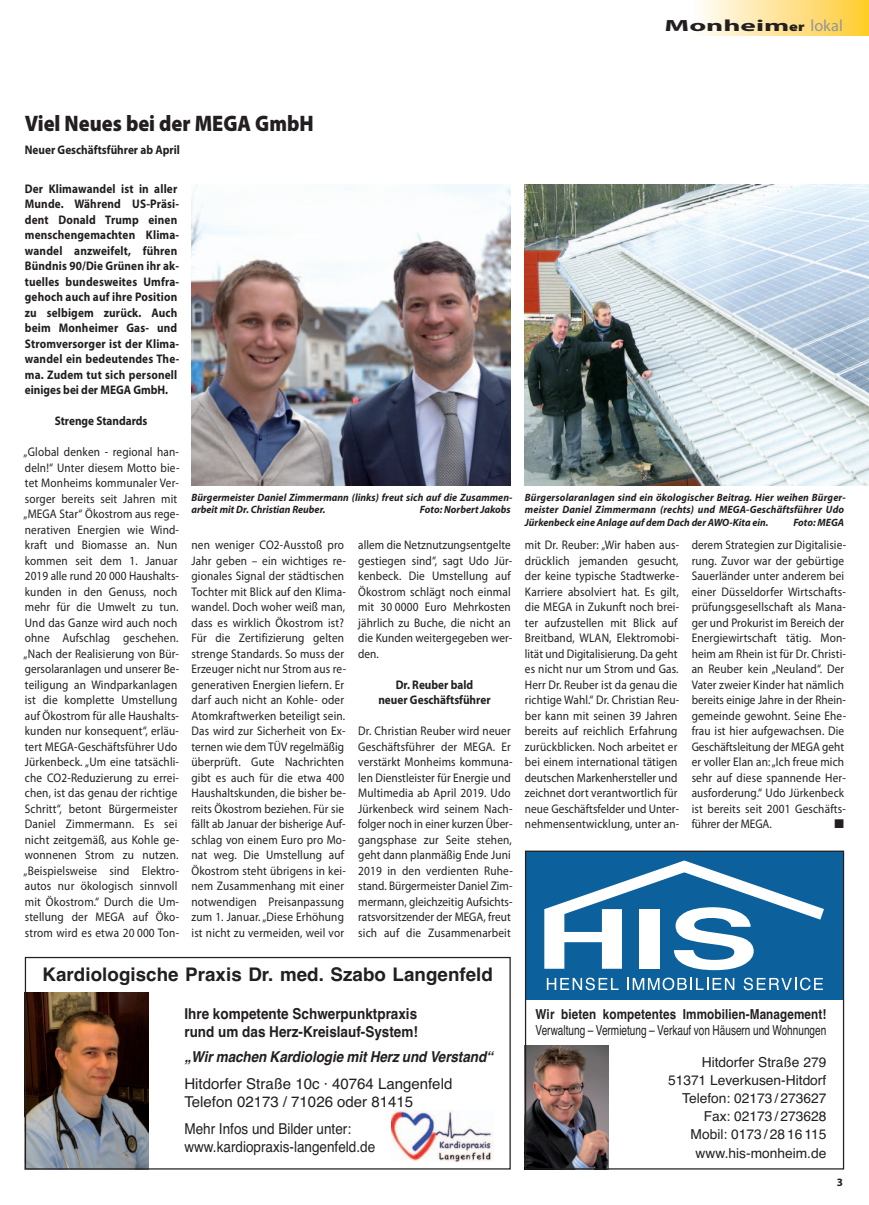
<style>
.page{position:relative;width:869px;height:1205px;background:#fff}
.page>*{position:absolute;margin:0;border:0;box-sizing:border-box;transform-origin:0 0}
.t1{font:900 22.5px "Myriad Pro";color:#231f20;scale:.9 1}
.t2{font:700 18.75px "Helvetica";color:#231f20}
.t3{font:700 16.25px "Myriad Pro";color:#231f20;scale:1.8 1}
.t4{font:700 15px/18px "Helvetica";color:#231f20;scale:.9 1}
.t5{font:15px/18px "Helvetica";color:#231f20}
.t6{font:15px/18px "Helvetica";color:#231f20;scale:.9 1}
.t7{font:italic 700 15px "Helvetica";letter-spacing:-.005em;color:#231f20;scale:.9 1}
.t8{font:13.75px/18.1px "Helvetica";color:#231f20;text-align:right}
.t9{font:13.75px "Helvetica";color:#231f20;scale:.73 1}
.t10{font:700 13.75px "Helvetica";letter-spacing:.01em;color:#231f20;scale:.85 1}
.t11{font:12.5px/15.5px "Myriad Pro";letter-spacing:.015em;color:#231f20;scale:.9 1}
.t12{font:700 12.5px/15.5px "Myriad Pro";letter-spacing:.015em;color:#231f20;scale:.9 1}
.t13{font:12.5px "Zapf Dingbats ITC";color:#231f20}
.t14{font:italic 700 10.62px/12.5px "Myriad Pro";letter-spacing:.005em;color:#231f20;scale:.95 1}
.s1{font-weight:900;font-size:13px}
.s2{font-weight:400;color:#939598}
</style>
<div class="page">
<div style="left:691px;top:0;width:177px;height:35px;background:linear-gradient(to right,#fefdff,#ffcc32)"></div>
<img style="left:191px;top:184px;width:319px;height:301px">
<img style="left:524px;top:184px;width:344px;height:301px">
<img style="left:27px;top:992px;width:122px;height:175px">
<img style="left:391px;top:1110px;width:102px;height:51px">
<div style="left:25px;top:957px;width:485px;height:212px;border:1px solid #231f20"></div>
<img style="left:526px;top:1045px;width:82px;height:122px">
<div style="left:525px;top:850px;width:318px;height:149px;background:#0c619d"></div>
<svg style="left:544px;top:860px;width:279px;height:110px"></svg>
<svg style="left:546px;top:977px;width:72px;height:13px"></svg>
<svg style="left:627px;top:977px;width:107px;height:13px"></svg>
<svg style="left:743px;top:977px;width:79px;height:13px"></svg>
<div style="left:524px;top:850px;width:319px;height:319px;border:1px solid #231f20"></div>
<h3 class="t3" style="left:664px;top:20px;width:100px">Monheim<span class="s1">er</span> <span class="s2">lokal</span></h3>
<h1 class="t1" style="left:25px;top:115px;width:322px">Viel Neues bei der MEGA GmbH</h1>
<p class="t12" style="left:25px;top:144px;width:174px">Neuer Geschäftsführer ab April</p>
<p class="t12" style="left:25px;top:182px;width:173px">Der Klimawandel ist in aller<br>Munde. Während US-Präsi&shy;dent Donald Trump einen menschengemachten Klima&shy;wandel anzweifelt, führen<br>Bündnis 90/Die Grünen ihr ak&shy;tuelles bundesweites Umfra&shy;gehoch auch auf ihre Position zu selbigem zurück. Auch beim Monheimer Gas- und<br>Stromversorger ist der Klima&shy;wandel ein bedeutendes The&shy;ma. Zudem tut sich personell einiges bei der MEGA GmbH.</p>
<p class="t12" style="left:55px;top:414px;width:105px">Strenge Standards</p>
<p class="t11" style="left:24px;top:445px;width:174px">„Global denken - regional han&shy;deln!“ Unter diesem Motto bie&shy;tet Monheims kommunaler Ver&shy;sorger bereits seit Jahren mit „MEGA Star“ Ökostrom aus rege&shy;nerativen Energien wie Wind&shy;kraft und Biomasse an. Nun kommen seit dem 1. Januar<br>2019 alle rund 20 000 Haushalts&shy;kunden in den Genuss, noch mehr für die Umwelt zu tun.<br>Und das Ganze wird auch noch ohne Aufschlag geschehen. „Nach der Realisierung von Bür&shy;gersolaranlagen und unserer Be&shy;teiligung an Windparkanlagen ist die komplette Umstellung auf Ökostrom für alle Haushalts&shy;kunden nur konsequent“, erläu&shy;tert MEGA-Geschäftsführer Udo<br>Jürkenbeck. „Um eine tatsächli&shy;che CO2-Reduzierung zu errei&shy;chen, ist das genau der richtige<br>Schritt“, betont Bürgermeister<br>Daniel Zimmermann. Es sei nicht zeitgemäß, aus Kohle ge&shy;wonnenen Strom zu nutzen. „Beispielsweise sind Elektro&shy;autos nur ökologisch sinnvoll mit Ökostrom.“ Durch die Um&shy;stellung der MEGA auf Öko&shy;strom wird es etwa 20 000 Ton-</p>
<p class="t14" style="left:191px;top:492px;width:339px">Bürgermeister Daniel Zimmermann (links) freut sich auf die Zusammen - arbeit mit Dr. Christian Reuber.</p>
<p class="t14" style="left:420px;top:504px;width:97px">Foto: Norbert Jakobs</p>
<p class="t11" style="left:191px;top:538px;width:173px">nen weniger CO2-Ausstoß pro<br>Jahr geben – ein wichtiges re&shy;gionales Signal der städtischen<br>Tochter mit Blick auf den Klima&shy;wandel. Doch woher weiß man, dass es wirklich Ökostrom ist?<br>Für die Zertifizierung gelten strenge Standards. So muss der<br>Erzeuger nicht nur Strom aus re&shy;generativen Energien liefern. Er darf auch nicht an Kohle- oder<br>Atomkraftwerken beteiligt sein.<br>Das wird zur Sicherheit von Ex&shy;ternen wie dem TÜV regelmäßig überprüft. Gute Nachrichten gibt es auch für die etwa 400<br>Haushaltskunden, die bisher be&shy;reits Ökostrom beziehen. Für sie fällt ab Januar der bisherige Auf&shy;schlag von einem Euro pro Mo&shy;nat weg. Die Umstellung auf<br>Ökostrom steht übrigens in kei&shy;nem Zusammenhang mit einer notwendigen Preisanpassung zum 1. Januar. „Diese Erhöhung ist nicht zu vermeiden, weil vor</p>
<p class="t11" style="left:358px;top:538px;width:173px">allem die Netznutzungsentgelte gestiegen sind“, sagt Udo Jür&shy;kenbeck. Die Umstellung auf<br>Ökostrom schlägt noch einmal mit 30 0000 Euro Mehrkosten jährlich zu Buche, die nicht an die Kunden weitergegeben wer&shy;den.</p>
<p class="t12" style="left:378px;top:678px;width:126px;text-align:center">Dr. Reuber bald<br>neuer Geschäftsführer</p>
<p class="t11" style="left:358px;top:724px;width:173px">Dr. Christian Reuber wird neuer<br>Geschäftsführer der MEGA. Er verstärkt Monheims kommuna&shy;len Dienstleister für Energie und<br>Multimedia ab April 2019. Udo<br>Jürkenbeck wird seinem Nach&shy;folger noch in einer kurzen Über&shy;gangsphase zur Seite stehen, geht dann planmäßig Ende Juni<br>2019 in den verdienten Ruhe&shy;stand. Bürgermeister Daniel Zim&shy;mermann, gleichzeitig Aufsichts&shy;ratsvorsitzender der MEGA, freut sich auf die Zusammenarbeit</p>
<h2 class="t2" style="left:43px;top:967px;width:452px">Kardiologische Praxis Dr. med. Szabo Langenfeld</h2>
<p class="t4" style="left:184px;top:1006px;width:261px">Ihre kompetente Schwerpunktpraxis rund um das Herz-Kreislauf-System!</p>
<p class="t7" style="left:184px;top:1051px;width:344px">„Wir machen Kardiologie mit Herz und Verstand“</p>
<p class="t5" style="left:184px;top:1076px;width:269px">Hitdorfer Straße 10c · 40764 Langenfeld<br>Telefon 02173 / 71026 oder 81415</p>
<p class="t6" style="left:184px;top:1121px;width:213px">Mehr Infos und Bilder unter: www.kardiopraxis-langenfeld.de</p>
<p class="t14" style="left:524px;top:492px;width:339px">Bürgersolaranlagen sind ein ökologischer Beitrag. Hier weihen Bürger - meister Daniel Zimmermann (rechts) und MEGA-Geschäftsführer Udo<br>Jürkenbeck eine Anlage auf dem Dach der AWO-Kita ein.</p>
<p class="t14" style="left:793px;top:517px;width:55px">Foto: MEGA</p>
<p class="t11" style="left:524px;top:538px;width:173px">mit Dr. Reuber: „Wir haben aus&shy;drücklich jemanden gesucht, der keine typische Stadtwerke-<br>Karriere absolviert hat. Es gilt, die MEGA in Zukunft noch brei&shy;ter aufzustellen mit Blick auf<br>Breitband, WLAN, Elektromobi&shy;lität und Digitalisierung. Da geht es nicht nur um Strom und Gas.<br>Herr Dr. Reuber ist da genau die richtige Wahl.“ Dr. Christian Reu&shy;ber kann mit seinen 39 Jahren bereits auf reichlich Erfahrung zurückblicken. Noch arbeitet er bei einem international tätigen deutschen Markenhersteller und zeichnet dort verantwortlich für neue Geschäftsfelder und Unter&shy;nehmensentwicklung, unter an-</p>
<p class="t11" style="left:691px;top:538px;width:173px">derem Strategien zur Digitalisie&shy;rung. Zuvor war der gebürtige<br>Sauerländer unter anderem bei einer Düsseldorfer Wirtschafts&shy;prüfungsgesellschaft als Mana&shy;ger und Prokurist im Bereich der<br>Energiewirtschaft tätig. Mon&shy;heim am Rhein ist für Dr. Christi&shy;an Reuber kein „Neuland“. Der<br>Vater zweier Kinder hat nämlich bereits einige Jahre in der Rhein&shy;gemeinde gewohnt. Seine Ehe&shy;frau ist hier aufgewachsen. Die<br>Geschäftsleitung der MEGA geht er voller Elan an: „Ich freue mich sehr auf diese spannende Her&shy;ausforderung.“ Udo Jürkenbeck ist bereits seit 2001 Geschäfts&shy;führer der MEGA.</p>
<p class="t13" style="left:834px;top:819px;width:11px">■</p>
<p class="t10" style="left:535px;top:1009px;width:343px">Wir bieten kompetentes Immobilien-Management!</p>
<p class="t9" style="left:535px;top:1025px;width:399px">Verwaltung – Vermietung – Verkauf von Häusern und Wohnungen</p>
<p class="t8" style="left:667px;top:1054px;width:160px">Hitdorfer Straße 279<br>51371 Leverkusen-Hitdorf<br>Telefon: 02173 / 273627<br>Fax: 02173 / 273628<br>Mobil: 0173 / 28 16 115 www.his-monheim.de</p>
</div>
